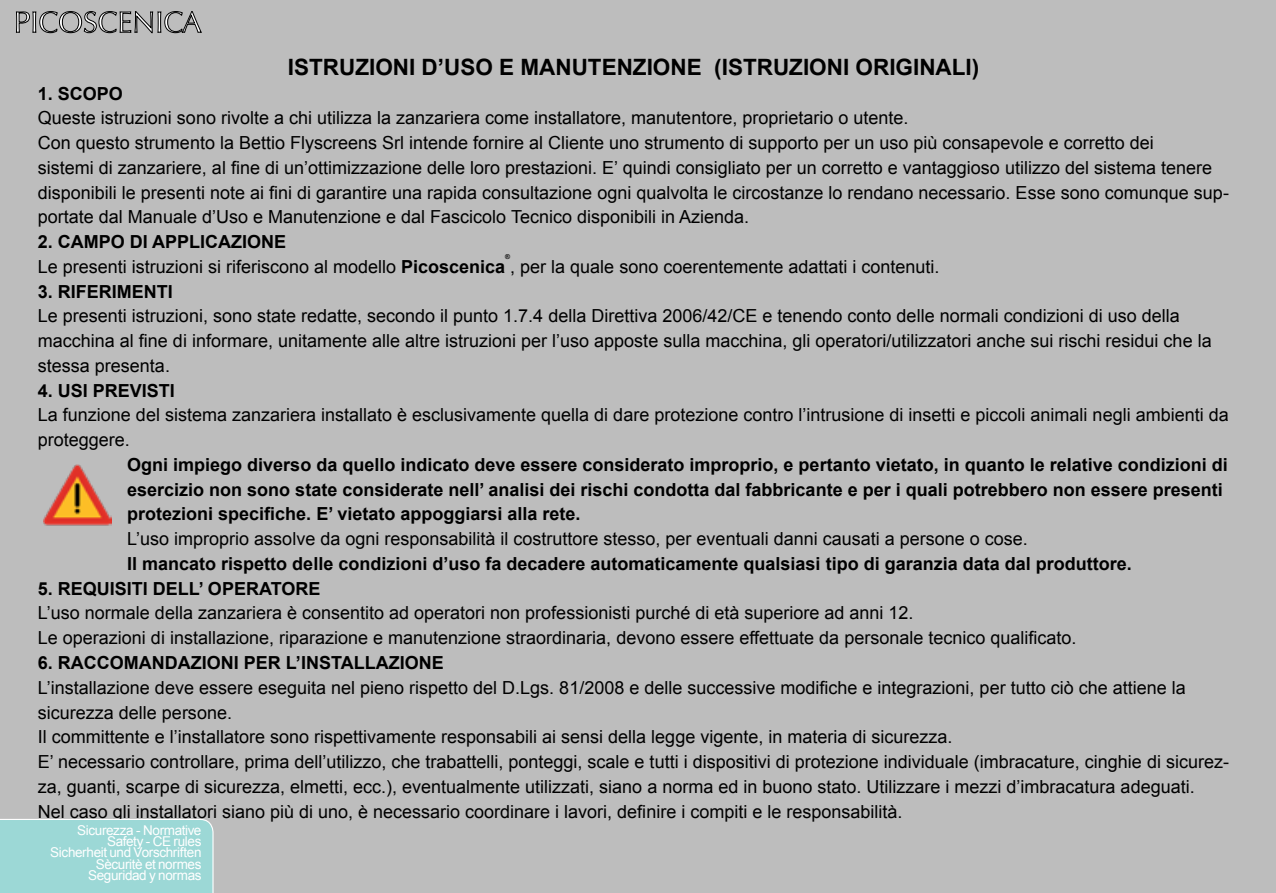
<style>
.page{position:relative;width:1276px;height:893px;background:#bdbdbd}
.page>*{position:absolute;margin:0;border:0;box-sizing:border-box;transform-origin:0 0}
.t1{font:29.7px "Optima LT Std";color:#fff}
.t2{font:700 22.5px "Arial";color:#000}
.t3{font:18px/24.8px "Arial";color:#000}
.t4{font:700 18px/24.8px "Arial";color:#000}
.t5{font:13.5px/11.2px "Arial";letter-spacing:-.03em;color:#fff;text-align:right}
.t6{font:700 6.75px "Arial";color:#000}
.s1{font-weight:700}
</style>
<div class="page">
<img style="left:44px;top:465px;width:68px;height:61px">
<div style="left:0;top:819px;width:214px;height:74px;background:#9cd8d6"></div>
<svg style="left:16px;top:11px;width:186px;height:22px"></svg>
<h1 class="t1" style="left:14px;top:5px;width:189px">PICOSCENICA</h1>
<p class="t2" style="left:288px;top:52px;width:693px">ISTRUZIONI D’USO E MANUTENZIONE (ISTRUZIONI ORIGINALI)</p>
<p class="t4" style="left:38px;top:82px;width:87px">1. SCOPO</p>
<p class="t3" style="left:38px;top:106px;width:1192px">Queste istruzioni sono rivolte a chi utilizza la zanzariera come installatore, manutentore, proprietario o utente.<br>Con questo strumento la Bettio Flyscreens Srl intende fornire al Cliente uno strumento di supporto per un uso più consapevole e corretto dei<br>sistemi di zanzariere, al fine di un’ottimizzazione delle loro prestazioni. E’ quindi consigliato per un corretto e vantaggioso utilizzo del sistema tenere disponibili le presenti note ai fini di garantire una rapida consultazione ogni qualvolta le circostanze lo rendano necessario. Esse sono comunque sup&shy;portate dal Manuale d’Uso e Manutenzione e dal Fascicolo Tecnico disponibili in Azienda.</p>
<p class="t3" style="left:38px;top:230px;width:903px"><span class="s1">2. CAMPO DI APPLICAZIONE<br></span>Le presenti istruzioni si riferiscono al modello <span class="s1">Picoscenica</span> , per la quale sono coerentemente adattati i contenuti.</p>
<p class="t6" style="left:505px;top:253px;width:6px">®</p>
<p class="t4" style="left:38px;top:280px;width:137px">3. RIFERIMENTI</p>
<p class="t3" style="left:38px;top:304px;width:1175px">Le presenti istruzioni, sono state redatte, secondo il punto 1.7.4 della Direttiva 2006/42/CE e tenendo conto delle normali condizioni di uso della macchina al fine di informare, unitamente alle altre istruzioni per l’uso apposte sulla macchina, gli operatori/utilizzatori anche sui rischi residui che la stessa presenta.</p>
<p class="t4" style="left:38px;top:379px;width:139px">4. USI PREVISTI</p>
<p class="t3" style="left:38px;top:403px;width:1192px">La funzione del sistema zanzariera installato è esclusivamente quella di dare protezione contro l’intrusione di insetti e piccoli animali negli ambienti da proteggere.</p>
<p class="t4" style="left:127px;top:453px;width:1102px">Ogni impiego diverso da quello indicato deve essere considerato improprio, e pertanto vietato, in quanto le relative condizioni di esercizio non sono state considerate nell’ analisi dei rischi condotta dal fabbricante e per i quali potrebbero non essere presenti protezioni specifiche. E’ vietato appoggiarsi alla rete.</p>
<p class="t3" style="left:127px;top:527px;width:902px">L’uso improprio assolve da ogni responsabilità il costruttore stesso, per eventuali danni causati a persone o cose.</p>
<p class="t4" style="left:127px;top:552px;width:1006px">Il mancato rispetto delle condizioni d’uso fa decadere automaticamente qualsiasi tipo di garanzia data dal produttore.</p>
<p class="t4" style="left:38px;top:577px;width:284px">5. REQUISITI DELL’ OPERATORE</p>
<p class="t3" style="left:38px;top:601px;width:1040px">L’uso normale della zanzariera è consentito ad operatori non professionisti purché di età superiore ad anni 12.<br>Le operazioni di installazione, riparazione e manutenzione straordinaria, devono essere effettuate da personale tecnico qualificato.</p>
<p class="t4" style="left:38px;top:651px;width:407px">6. RACCOMANDAZIONI PER L’INSTALLAZIONE</p>
<p class="t3" style="left:38px;top:675px;width:1192px">L’installazione deve essere eseguita nel pieno rispetto del D.Lgs. 81/2008 e delle successive modifiche e integrazioni, per tutto ciò che attiene la sicurezza delle persone.<br>Il committente e l’installatore sono rispettivamente responsabili ai sensi della legge vigente, in materia di sicurezza.<br>E’ necessario controllare, prima dell’utilizzo, che trabattelli, ponteggi, scale e tutti i dispositivi di protezione individuale (imbracature, cinghie di sicurez&shy;za, guanti, scarpe di sicurezza, elmetti, ecc.), eventualmente utilizzati, siano a norma ed in buono stato. Utilizzare i mezzi d’imbracatura adeguati.<br>Nel caso gli installatori siano più di uno, è necessario coordinare i lavori, definire i compiti e le responsabilità.</p>
<p class="t5" style="left:50px;top:825px;width:153px">Sicurezza - Normative<br>Safety - CE rules<br>Sicherheit und Vorschriften<br>Sècuritè et normes<br>Seguridad y normas</p>
</div>
